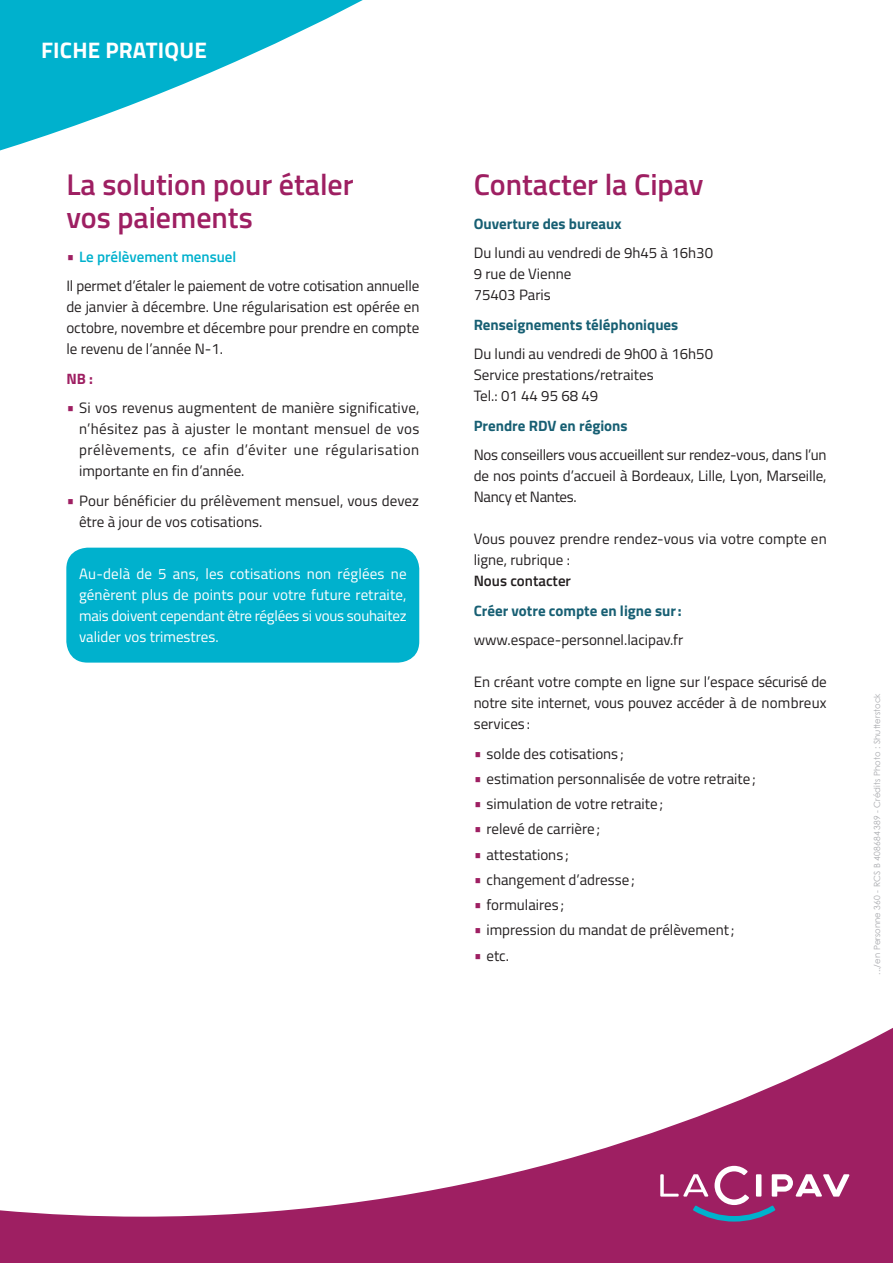
<style>
.page{position:relative;width:893px;height:1263px;background:#fff}
.page>*{position:absolute;margin:0;border:0;box-sizing:border-box;transform-origin:0 0}
.t1{font:600 30px/33px "Titillium Web";color:#9e1f62}
.t2{font:700 22.5px "Titillium Web";letter-spacing:.01em;color:#fff}
.t3{font:15px/21px "Titillium Web";color:#231f20}
.t4{font:15px/21px "Titillium Web";letter-spacing:-.015em;color:#fff;text-align:justify}
.t5{font:700 15px "Titillium Web";color:#175f73}
.t6{font:600 15px "Titillium Web";color:#231f20}
.t7{font:700 15px "Titillium Web";color:#9e1f62}
.t8{font:8.55px "Century Gothic";letter-spacing:.01em;color:#a8a9ad}
.s1{font-weight:600;font-size:18px;color:#9e1f62}
.s2{font-weight:600;color:#00b1cd}
</style>
<div class="page">
<svg style="left:0;top:0;width:363px;height:151px;fill:#00b1cd"></svg>
<svg style="left:0;top:1028px;width:893px;height:235px"></svg>
<svg style="left:660px;top:1166px;width:189px;height:55px;background:#a74a80"></svg>
<div style="left:66px;top:548px;width:353px;height:115px;background:#00b1cd;border-radius:21px"></div>
<h2 class="t2" style="left:41px;top:33px;width:167px">FICHE PRATIQUE</h2>
<h1 class="t1" style="left:66px;top:166px;width:289px">La solution pour étaler vos paiements</h1>
<p class="t3" style="left:66px;top:241px;width:354px;line-height:29.5px"><span class="s1">•</span> <span class="s2">Le prélèvement mensuel<br></span>Il permet d’étaler le paiement de votre cotisation annuelle</p>
<p class="t3" style="left:66px;top:295px;width:355px;text-align:justify">de janvier à décembre. Une régularisation est opérée en octobre, novembre et décembre pour prendre en compte le revenu de l’année N-1.</p>
<p class="t7" style="left:66px;top:367px;width:28px">NB :</p>
<p class="t3" style="left:79px;top:397px;width:342px;text-align:justify;text-indent:-13px"><span class="s1">•</span> Si vos revenus augmentent de manière significative, n’hésitez pas à ajuster le montant mensuel de vos prélèvements, ce afin d’éviter une régularisation importante en fin d’année.</p>
<p class="t3" style="left:79px;top:489px;width:341px;text-indent:-13px"><span class="s1">•</span> Pour bénéficier du prélèvement mensuel, vous devez être à jour de vos cotisations.</p>
<p class="t4" style="left:79px;top:562px;width:329px">Au-delà de 5 ans, les cotisations non réglées ne génèrent plus de points pour votre future retraite, mais doivent cependant être réglées si vous souhaitez valider vos trimestres.</p>
<h1 class="t1" style="left:474px;top:166px;width:231px">Contacter la Cipav</h1>
<p class="t5" style="left:474px;top:212px;width:149px">Ouverture des bureaux</p>
<p class="t3" style="left:474px;top:241px;width:241px">Du lundi au vendredi de 9h45 à 16h30<br>9 rue de Vienne<br>75403 Paris</p>
<p class="t5" style="left:474px;top:313px;width:206px">Renseignements téléphoniques</p>
<p class="t3" style="left:474px;top:343px;width:241px">Du lundi au vendredi de 9h00 à 16h50<br>Service prestations/retraites<br>Tel.: 01 44 95 68 49</p>
<p class="t5" style="left:474px;top:414px;width:155px">Prendre RDV en régions</p>
<p class="t3" style="left:474px;top:444px;width:354px;text-align:justify">Nos conseillers vous accueillent sur rendez-vous, dans l’un de nos points d’accueil à Bordeaux, Lille, Lyon, Marseille, Nancy et Nantes.</p>
<p class="t3" style="left:474px;top:528px;width:354px">Vous pouvez prendre rendez-vous via votre compte en ligne, rubrique :</p>
<p class="t6" style="left:474px;top:569px;width:99px">Nous contacter</p>
<p class="t5" style="left:474px;top:599px;width:210px">Créer votre compte en ligne sur:</p>
<p class="t3" style="left:474px;top:629px;width:211px">www.espace-personnel.lacipav.fr</p>
<p class="t3" style="left:474px;top:671px;width:354px;text-align:justify">En créant votre compte en ligne sur l’espace sécurisé de notre site internet, vous pouvez accéder à de nombreux services :</p>
<p class="t3" style="left:474px;top:742px;width:152px"><span class="s1">•</span> solde des cotisations ;</p>
<p class="t3" style="left:474px;top:767px;width:284px"><span class="s1">•</span> estimation personnalisée de votre retraite;</p>
<p class="t3" style="left:474px;top:793px;width:191px"><span class="s1">•</span> simulation de votre retraite;</p>
<p class="t3" style="left:474px;top:818px;width:128px"><span class="s1">•</span> relevé de carrière;</p>
<p class="t3" style="left:474px;top:843px;width:97px"><span class="s1">•</span> attestations ;</p>
<p class="t3" style="left:474px;top:868px;width:163px"><span class="s1">•</span> changement d’adresse;</p>
<p class="t3" style="left:474px;top:894px;width:92px"><span class="s1">•</span> formulaires ;</p>
<p class="t3" style="left:474px;top:919px;width:262px"><span class="s1">•</span> impression du mandat de prélèvement;</p>
<p class="t3" style="left:474px;top:944px;width:37px"><span class="s1">•</span> etc.</p>
<p class="t8" style="left:871px;top:975px;width:283px;rotate:-90deg">.../en Personne 360 - RCS B 408 684 389 - Crédits Photo : Shutterstock</p>
</div>
